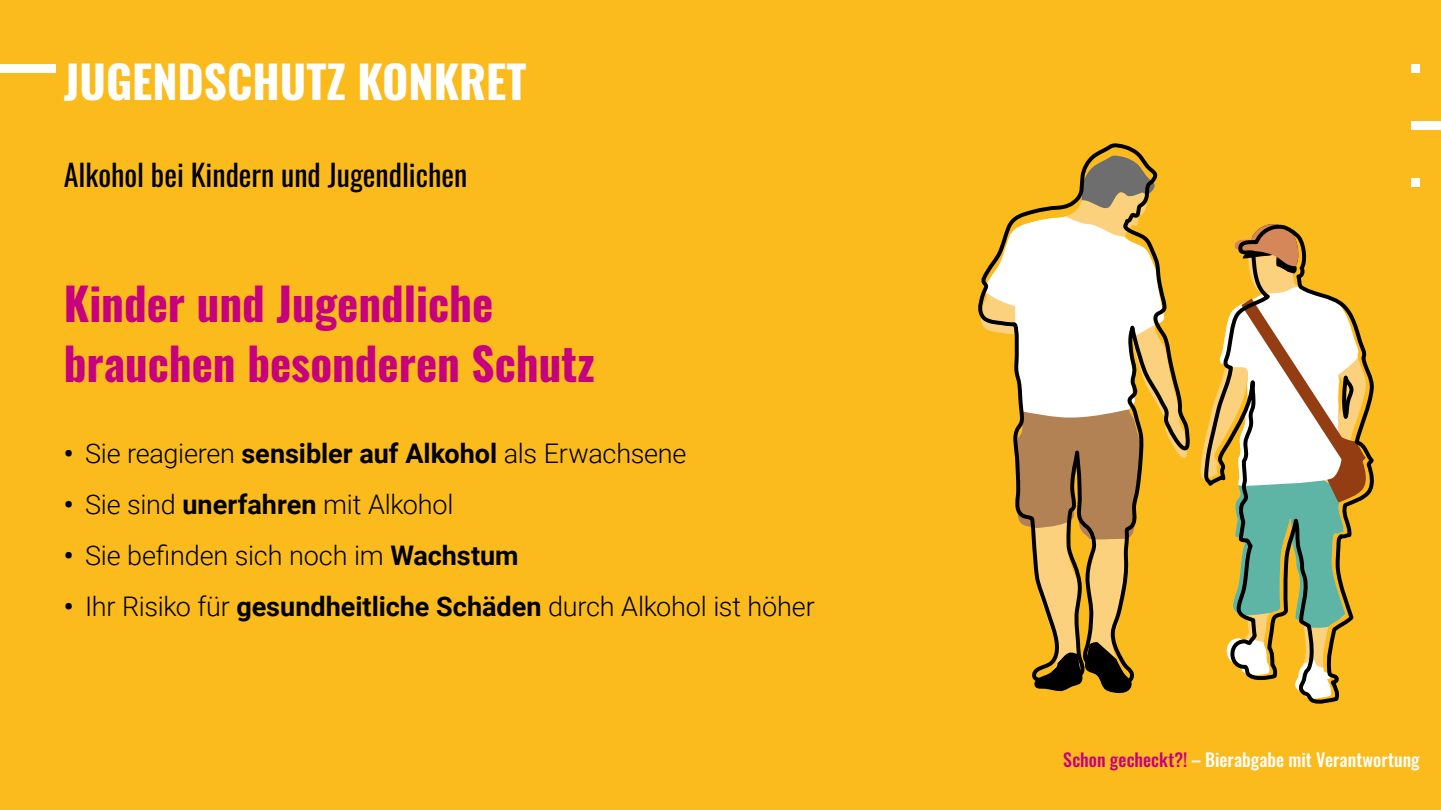
<style>
.page{position:relative;width:1441px;height:810px;background:#fff}
.page>*{position:absolute;margin:0;border:0;box-sizing:border-box;transform-origin:0 0}
.Absatzformat_1{font:700 45px/60px "Oswald";color:#c7007e}
.t1{font:700 45px "Oswald";color:#fff}
.t2{font:30px "Oswald";color:#000}
.Aufzählung_1__Ebene{font:300 27px "Roboto";letter-spacing:-.01em;color:#000}
.t3{font:500 18px "Oswald";color:#fff}
.s1{font-weight:700}
.s2{color:#c7007e}
</style>
<div class="page">
<div style="left:0;top:0;width:1440px;height:810px;background:#fbbb1d"></div>
<div style="left:0;top:64px;width:55px;height:8px;background:#fff"></div>
<svg style="left:1205px;top:224px;width:169px;height:480px"></svg>
<svg style="left:978px;top:143px;width:212px;height:551px"></svg>
<div style="left:1410px;top:179px;width:9px;height:8px;background:#fff"></div>
<div style="left:1410px;top:64px;width:9px;height:8px;background:#fff"></div>
<div style="left:1410px;top:121px;width:30px;height:9px;background:#fff"></div>
<p class="t1" style="left:64px;top:58px;width:464px">JUGENDSCHUTZ KONKRET</p>
<p class="t2" style="left:64px;top:148px;width:405px">Alkohol bei Kindern und Jugendlichen</p>
<p class="Absatzformat_1" style="left:64px;top:276px;width:532px">Kinder und Jugendliche brauchen besonderen Schutz</p>
<p class="Aufzählung_1__Ebene" style="left:64px;top:435px;width:624px"><span class="s1">•</span> Sie reagieren <span class="s1">sensibler auf Alkohol</span> als Erwachsene</p>
<p class="Aufzählung_1__Ebene" style="left:64px;top:486px;width:391px"><span class="s1">•</span> Sie sind <span class="s1">unerfahren</span> mit Alkohol</p>
<p class="Aufzählung_1__Ebene" style="left:64px;top:537px;width:456px"><span class="s1">•</span> Sie befinden sich noch im <span class="s1">Wachstum</span></p>
<p class="Aufzählung_1__Ebene" style="left:64px;top:588px;width:752px"><span class="s1">•</span> Ihr Risiko für <span class="s1">gesundheitliche Schäden</span> durch Alkohol ist höher</p>
<p class="t3" style="left:1063px;top:751px;width:358px"><span class="s2">Schon gecheckt?!</span> – Bierabgabe mit Verantwortung</p>
</div>
